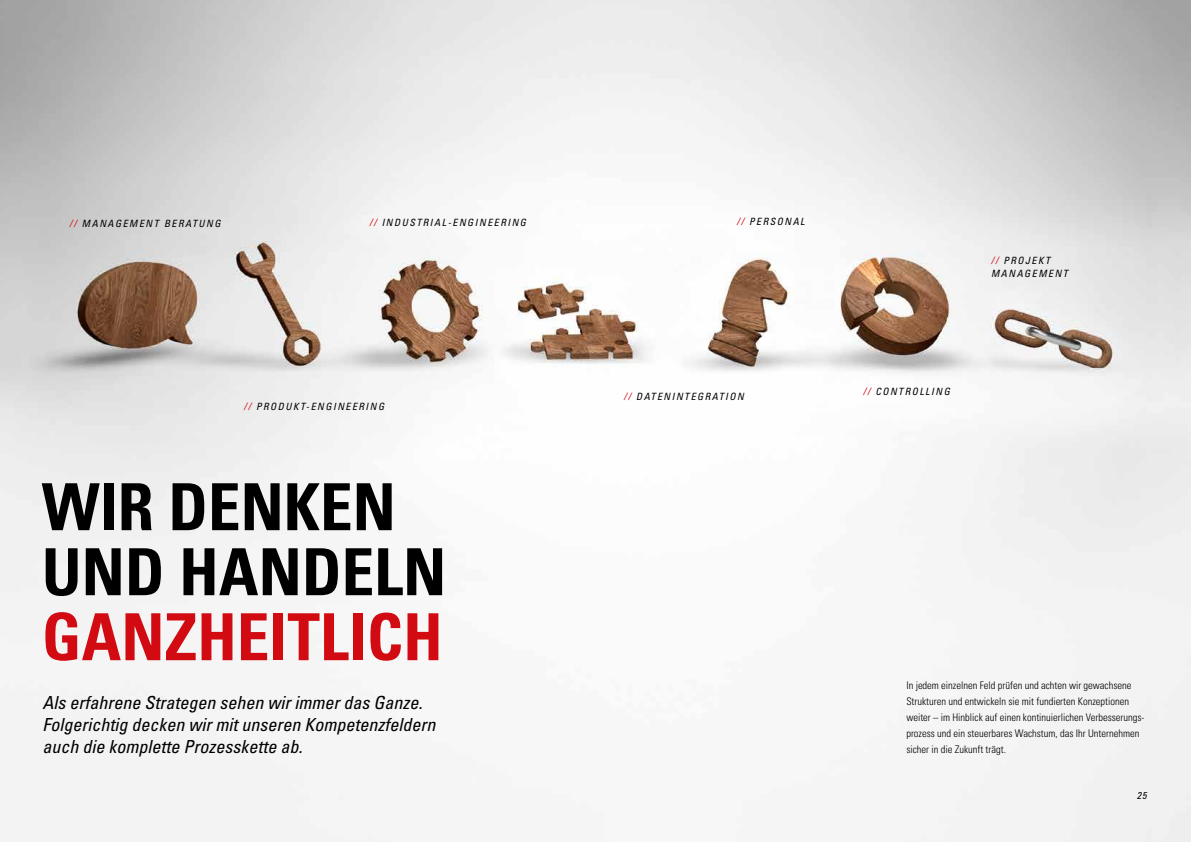
<style>
.page{position:relative;width:1191px;height:842px;background:#fff}
.page>*{position:absolute;margin:0;border:0;box-sizing:border-box;transform-origin:0 0}
.t1{font:700 condensed 65px/65px "Univers LT Pro";color:#000}
.t2{font:700 condensed 65px "Univers LT Pro";color:#d20a11}
.t3{font:italic condensed 18px/22px "Univers LT Pro";color:#000}
.t4{font:300 condensed 10.5px/16px "Univers LT Pro";color:#000}
.t5{font:italic condensed 10px/13px "Univers LT Pro";letter-spacing:.15em;color:#000}
.s1{color:#d20a11}
</style>
<div class="page">
<img style="left:0;top:0;width:1191px;height:842px">
<div style="left:850px;top:372px;width:114px;height:38px;background:#fff"></div>
<p class="t5" style="left:70px;top:217px;width:152px"><span class="s1">//</span> MANAGEMENT BERATUNG</p>
<p class="t5" style="left:369px;top:216px;width:158px"><span class="s1">//</span> INDUSTRIAL-ENGINEERING</p>
<p class="t5" style="left:737px;top:215px;width:69px"><span class="s1">//</span> PERSONAL</p>
<p class="t5" style="left:244px;top:399px;width:142px"><span class="s1">//</span> PRODUKT-ENGINEERING</p>
<h1 class="t1" style="left:42px;top:473px;width:406px">WIR DENKEN<br>UND HANDELN</h1>
<h1 class="t2" style="left:42px;top:597px;width:402px">GANZHEITLICH</h1>
<h2 class="t3" style="left:42px;top:691px;width:394px">Als erfahrene Strategen sehen wir immer das Ganze.<br>Folgerichtig decken wir mit unseren Kompetenzfeldern auch die komplette Prozesskette ab.</h2>
<p class="t5" style="left:624px;top:389px;width:121px"><span class="s1">//</span> DATENINTEGRATION</p>
<p class="t5" style="left:991px;top:253px;width:78px"><span class="s1">//</span> PROJEKT<br>MANAGEMENT</p>
<p class="t5" style="left:863px;top:385px;width:88px"><span class="s1">//</span> CONTROLLING</p>
<p class="t4" style="left:906px;top:677px;width:240px">In jedem einzelnen Feld prüfen und achten wir gewachsene Strukturen und entwickeln sie mit fundierten Konzeptionen weiter – im Hinblick auf einen kontinuierlichen Verbesserungs&shy;prozess und ein steuerbares Wachstum, das Ihr Unternehmen sicher in die Zukunft trägt.</p>
<p class="t5" style="left:1136px;top:788px;width:11px">25</p>
</div>
